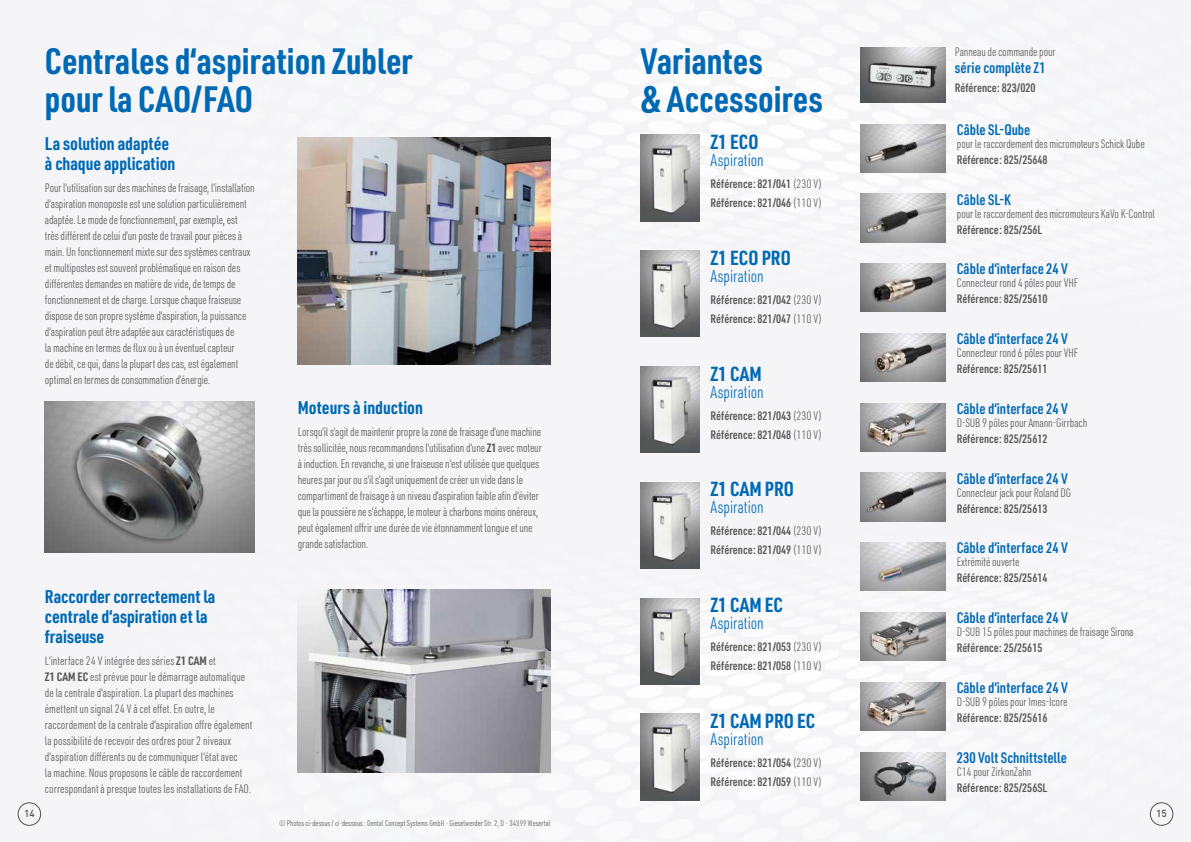
<style>
.page{position:relative;width:1191px;height:842px;background:#fff}
.page>*{position:absolute;margin:0;border:0;box-sizing:border-box;transform-origin:0 0}
.t1{font:700 36px/38px "URWDIN Cond";color:#0069b4}
.t2{font:700 20px "URWDIN Cond";color:#0069b4}
.t3{font:700 18px/20px "URWDIN Cond";color:#0069b4}
.t4{font:300 17px "URWDIN Cond";color:#0069b4}
.t5{font:600 15px "URWDIN Cond";color:#0069b4}
.t6{font:300 12px/16px "URWDIN Cond";letter-spacing:-.01em;color:#575756}
.t7{font:600 12px/19px "URWDIN Cond";color:#575756}
.t8{font:500 10px "DIN";color:#545051}
.t9{font:300 8px "URWDIN Cond";letter-spacing:.01em;color:#575756}
.s1{font-weight:700}
.s2{font-weight:300}
</style>
<div class="page">
<div style="left:17px;top:0;width:1174px;height:842px;background:#f5f5f8"></div>
<div style="left:18px;top:802px;width:23px;height:24px;border:1px solid #545051;border-radius:50%"></div>
<div style="left:1150px;top:802px;width:23px;height:24px;border:1px solid #545051;border-radius:50%"></div>
<img style="left:45px;top:402px;width:210px;height:150px">
<img style="left:298px;top:590px;width:252px;height:182px">
<img style="left:640px;top:135px;width:60px;height:86px">
<img style="left:640px;top:250px;width:60px;height:87px">
<img style="left:640px;top:366px;width:60px;height:87px">
<img style="left:640px;top:482px;width:60px;height:87px">
<img style="left:640px;top:598px;width:60px;height:86px">
<img style="left:640px;top:714px;width:60px;height:86px">
<img style="left:860px;top:124px;width:85px;height:48px">
<img style="left:860px;top:48px;width:85px;height:54px">
<img style="left:860px;top:194px;width:85px;height:48px">
<img style="left:860px;top:264px;width:85px;height:48px">
<img style="left:860px;top:333px;width:85px;height:49px">
<img style="left:860px;top:403px;width:85px;height:48px">
<img style="left:860px;top:473px;width:85px;height:48px">
<img style="left:860px;top:543px;width:85px;height:48px">
<img style="left:860px;top:612px;width:85px;height:49px">
<img style="left:860px;top:682px;width:85px;height:48px">
<img style="left:860px;top:752px;width:85px;height:48px">
<img style="left:298px;top:137px;width:252px;height:227px">
<h1 class="t1" style="left:45px;top:40px;width:369px">Centrales d‘aspiration Zubler pour la CAO/FAO</h1>
<h3 class="t3" style="left:45px;top:133px;width:132px">La solution adaptée à chaque application</h3>
<p class="t6" style="left:45px;top:180px;width:211px">Pour l‘utilisation sur des machines de fraisage, l‘installation d‘aspiration monoposte est une solution particulièrement adaptée. Le mode de fonctionnement, par exemple, est très différent de celui d‘un poste de travail pour pièces à main. Un fonctionnement mixte sur des systèmes centraux et multipostes est souvent problématique en raison des différentes demandes en matière de vide, de temps de fonctionnement et de charge. Lorsque chaque fraiseuse dispose de son propre système d‘aspiration, la puissance d‘aspiration peut être adaptée aux caractéristiques de<br>la machine en termes de flux ou à un éventuel capteur<br>de débit, ce qui, dans la plupart des cas, est également optimal en termes de consommation d‘énergie.</p>
<h3 class="t3" style="left:45px;top:585px;width:172px">Raccorder correctement la centrale d‘aspiration et la fraiseuse</h3>
<p class="t6" style="left:45px;top:652px;width:209px">L‘interface 24 V intégrée des séries <span class="s1">Z1 CAM</span> et<br><span class="s1">Z1 CAM EC</span> est prévue pour le démarrage automatique de la centrale d‘aspiration. La plupart des machines émettent un signal 24 V à cet effet. En outre, le raccordement de la centrale d‘aspiration offre également la possibilité de recevoir des ordres pour 2 niveaux d‘aspiration différents ou de communiquer l‘état avec<br>la machine. Nous proposons le câble de raccordement correspondant à presque toutes les installations de FAO.</p>
<h3 class="t3" style="left:298px;top:397px;width:127px">Moteurs à induction</h3>
<p class="t6" style="left:298px;top:424px;width:245px">Lorsqu‘il s‘agit de maintenir propre la zone de fraisage d‘une machine très sollicitée, nous recommandons l‘utilisation d‘une <span class="s1">Z1</span> avec moteur à induction. En revanche, si une fraiseuse n‘est utilisée que quelques heures par jour ou s‘il s‘agit uniquement de créer un vide dans le compartiment de fraisage à un niveau d‘aspiration faible afin d‘éviter que la poussière ne s‘échappe, le moteur à charbons moins onéreux, peut également offrir une durée de vie étonnamment longue et une grande satisfaction.</p>
<h1 class="t1" style="left:640px;top:40px;width:184px">Variantes<br>&amp; Accessoires</h1>
<h2 class="t2" style="left:710px;top:128px;width:49px">Z1 ECO</h2>
<h3 class="t4" style="left:710px;top:149px;width:55px">Aspiration</h3>
<p class="t7" style="left:710px;top:174px;width:113px">Référence: 821/041 <span class="s2">(230 V)<br></span>Référence: 821/046 <span class="s2">(110 V)</span></p>
<h2 class="t2" style="left:710px;top:244px;width:82px">Z1 ECO PRO</h2>
<h3 class="t4" style="left:710px;top:265px;width:55px">Aspiration</h3>
<p class="t7" style="left:710px;top:290px;width:113px">Référence: 821/042 <span class="s2">(230 V)<br></span>Référence: 821/047 <span class="s2">(110 V)</span></p>
<h2 class="t2" style="left:710px;top:360px;width:53px">Z1 CAM</h2>
<h3 class="t4" style="left:710px;top:380px;width:55px">Aspiration</h3>
<p class="t7" style="left:710px;top:405px;width:113px">Référence: 821/043 <span class="s2">(230 V)<br></span>Référence: 821/048 <span class="s2">(110 V)</span></p>
<h2 class="t2" style="left:710px;top:476px;width:85px">Z1 CAM PRO</h2>
<h3 class="t4" style="left:710px;top:496px;width:55px">Aspiration</h3>
<p class="t7" style="left:710px;top:521px;width:113px">Référence: 821/044 <span class="s2">(230 V)<br></span>Référence: 821/049 <span class="s2">(110 V)</span></p>
<h2 class="t2" style="left:710px;top:591px;width:74px">Z1 CAM EC</h2>
<h3 class="t4" style="left:710px;top:612px;width:55px">Aspiration</h3>
<p class="t7" style="left:710px;top:637px;width:113px">Référence: 821/053 <span class="s2">(230 V)<br></span>Référence: 821/058 <span class="s2">(110 V)</span></p>
<h2 class="t2" style="left:710px;top:707px;width:106px">Z1 CAM PRO EC</h2>
<h3 class="t4" style="left:710px;top:728px;width:55px">Aspiration</h3>
<p class="t7" style="left:710px;top:753px;width:113px">Référence: 821/054 <span class="s2">(230 V)<br></span>Référence: 821/059 <span class="s2">(110 V)</span></p>
<p class="t6" style="left:955px;top:44px;width:102px">Panneau de commande pour</p>
<p class="t5" style="left:955px;top:58px;width:92px">série complète Z1</p>
<p class="t7" style="left:955px;top:78px;width:82px">Référence: 823/020</p>
<p class="t5" style="left:957px;top:119px;width:75px">Câble SL-Qube</p>
<p class="t6" style="left:957px;top:135px;width:189px">pour le raccordement des micromoteurs Schick Qube</p>
<p class="t7" style="left:957px;top:150px;width:92px">Référence: 825/25648</p>
<p class="t5" style="left:957px;top:189px;width:56px">Câble SL-K</p>
<p class="t6" style="left:957px;top:205px;width:200px">pour le raccordement des micromoteurs KaVo K-Control</p>
<p class="t7" style="left:957px;top:219px;width:87px">Référence: 825/256L</p>
<p class="t5" style="left:956px;top:259px;width:113px">Câble d‘interface 24 V</p>
<p class="t6" style="left:956px;top:275px;width:123px">Connecteur rond 4 pôles pour VHF</p>
<p class="t7" style="left:956px;top:289px;width:92px">Référence: 825/25610</p>
<p class="t5" style="left:956px;top:329px;width:113px">Câble d‘interface 24 V</p>
<p class="t6" style="left:956px;top:344px;width:123px">Connecteur rond 6 pôles pour VHF</p>
<p class="t7" style="left:956px;top:359px;width:92px">Référence: 825/25611</p>
<p class="t5" style="left:956px;top:398px;width:113px">Câble d‘interface 24 V</p>
<p class="t6" style="left:956px;top:414px;width:132px">D-SUB 9 pôles pour Amann-Girrbach</p>
<p class="t7" style="left:956px;top:429px;width:92px">Référence: 825/25612</p>
<p class="t5" style="left:956px;top:468px;width:113px">Câble d‘interface 24 V</p>
<p class="t6" style="left:956px;top:484px;width:116px">Connecteur jack pour Roland DG</p>
<p class="t7" style="left:956px;top:498px;width:92px">Référence: 825/25613</p>
<p class="t5" style="left:956px;top:538px;width:113px">Câble d‘interface 24 V</p>
<p class="t6" style="left:956px;top:554px;width:64px">Extrémité ouverte</p>
<p class="t7" style="left:956px;top:568px;width:92px">Référence: 825/25614</p>
<p class="t5" style="left:956px;top:608px;width:113px">Câble d‘interface 24 V</p>
<p class="t6" style="left:956px;top:624px;width:178px">D-SUB 15 pôles pour machines de fraisage Sirona</p>
<p class="t7" style="left:956px;top:638px;width:87px">Référence: 25/25615</p>
<p class="t5" style="left:956px;top:678px;width:113px">Câble d‘interface 24 V</p>
<p class="t6" style="left:956px;top:693px;width:112px">D-SUB 9 pôles pour Imes-Icore</p>
<p class="t7" style="left:956px;top:708px;width:92px">Référence: 825/25616</p>
<p class="t5" style="left:956px;top:747px;width:112px">230 Volt Schnittstelle</p>
<p class="t6" style="left:956px;top:763px;width:76px">C14 pour ZirkonZahn</p>
<p class="t7" style="left:956px;top:778px;width:92px">Référence: 825/256SL</p>
<p class="t8" style="left:24px;top:807px;width:12px">14</p>
<p class="t8" style="left:1156px;top:807px;width:12px">15</p>
<p class="t9" style="left:280px;top:818px;width:272px">© Photos ci-dessus / ci-dessous : Dental Concept Systems GmbH - Gieselwerder Str. 2, D - 34399 Wesertal</p>
</div>
